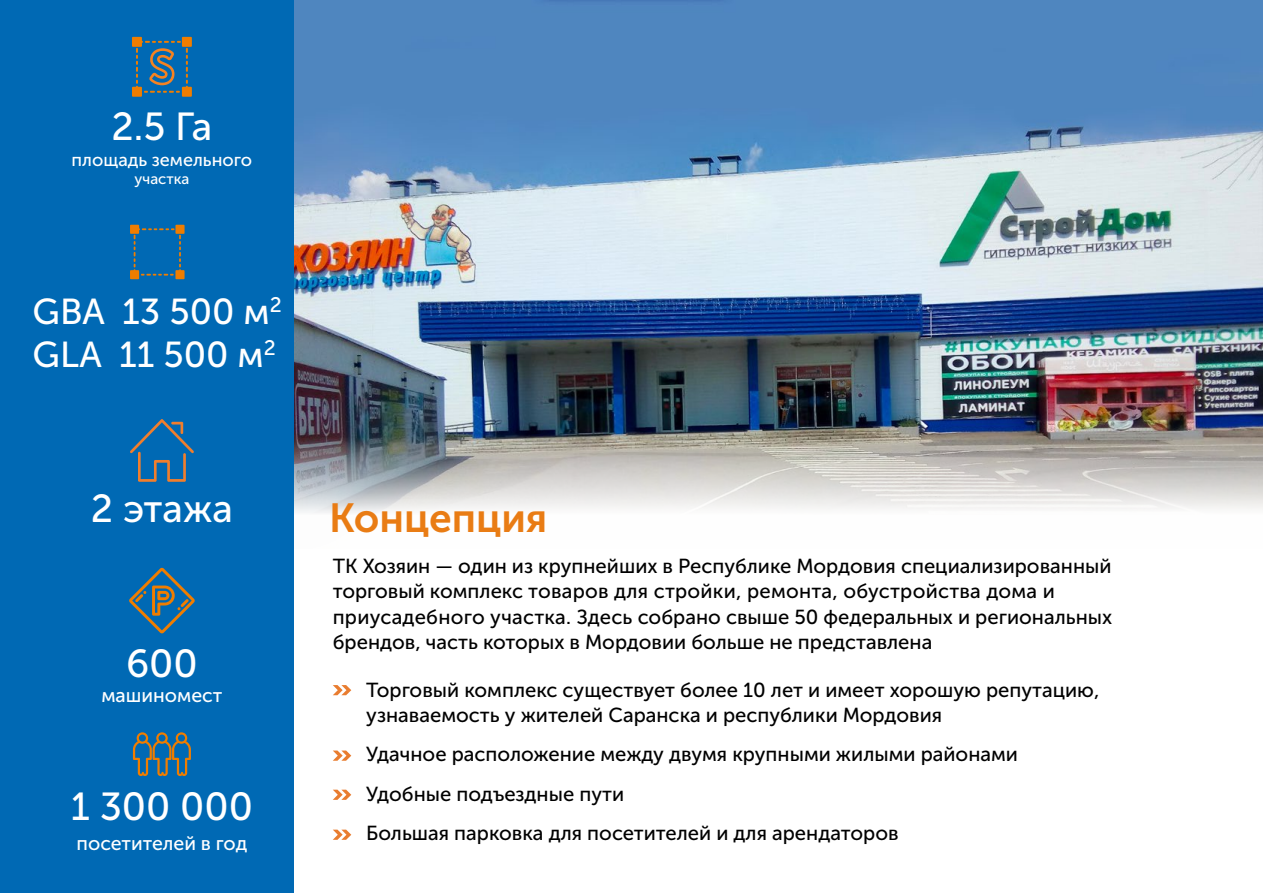
<style>
.page{position:relative;width:1263px;height:893px;background:#fff}
.page>*{position:absolute;margin:0;border:0;box-sizing:border-box;transform-origin:0 0}
.t1{font:40.5px "Museo Sans Cyrl 700";color:#e97c14}
.t2{font:39px "Museo Sans Cyrl 500";color:#fff}
.t3{font:36px/43.2px "Museo Sans Cyrl 500";color:#fff}
.t4{font:20.25px/25.5px "Museo Sans Cyrl 500";color:#000}
.t5{font:19.5px "Museo Sans Cyrl 500";color:#fff}
.t6{font:18px "Museo Sans Cyrl 500";color:#fff}
.t7{font:15px "Museo Sans Cyrl 500";color:#fff}
</style>
<div class="page">
<img style="left:293px;top:0;width:970px;height:549px">
<div style="left:0;top:0;width:293px;height:893px;background:#0069b4"></div>
<svg style="left:130px;top:225px;width:55px;height:54px"></svg>
<svg style="left:129px;top:568px;width:66px;height:65px"></svg>
<svg style="left:132px;top:37px;width:60px;height:60px"></svg>
<svg style="left:130px;top:419px;width:64px;height:63px"></svg>
<svg style="left:133px;top:732px;width:58px;height:44px"></svg>
<svg style="left:333px;top:685px;width:18px;height:10px"></svg>
<svg style="left:333px;top:750px;width:18px;height:11px"></svg>
<svg style="left:333px;top:790px;width:18px;height:10px"></svg>
<svg style="left:333px;top:830px;width:18px;height:10px"></svg>
<h2 class="t2" style="left:112px;top:106px;width:102px">2.5 Га</h2>
<p class="t6" style="left:72px;top:150px;width:182px">площадь земельного</p>
<p class="t7" style="left:134px;top:170px;width:56px">участка</p>
<h3 class="t3" style="left:33px;top:290px;width:251px">GBA 13 500 м<sup>2<br></sup>GLA 11 500 м<sup>2</sup></h3>
<h2 class="t2" style="left:91px;top:487px;width:143px">2 этажа</h2>
<h2 class="t2" style="left:126px;top:642px;width:73px">600</h2>
<p class="t5" style="left:101px;top:685px;width:123px">машиномест</p>
<h2 class="t2" style="left:71px;top:785px;width:184px">1 300 000</h2>
<p class="t5" style="left:77px;top:833px;width:172px">посетителей в год</p>
<h1 class="t1" style="left:329px;top:496px;width:220px">Концепция</h1>
<p class="t4" style="left:333px;top:553px;width:781px">ТК Хозяин — один из крупнейших в Республике Мордовия специализированный торговый комплекс товаров для стройки, ремонта, обустройства дома и приусадебного участка. Здесь собрано свыше 50 федеральных и региональных брендов, часть которых в Мордовии больше не представлена</p>
<p class="t4" style="left:366px;top:677px;width:735px">Торговый комплекс существует более 10 лет и имеет хорошую репутацию, узнаваемость у жителей Саранска и республики Мордовия</p>
<p class="t4" style="left:366px;top:735px;width:653px;line-height:39.3px">Удачное расположение между двумя крупными жилыми районами<br>Удобные подъездные пути<br>Большая парковка для посетителей и для арендаторов</p>
</div>
